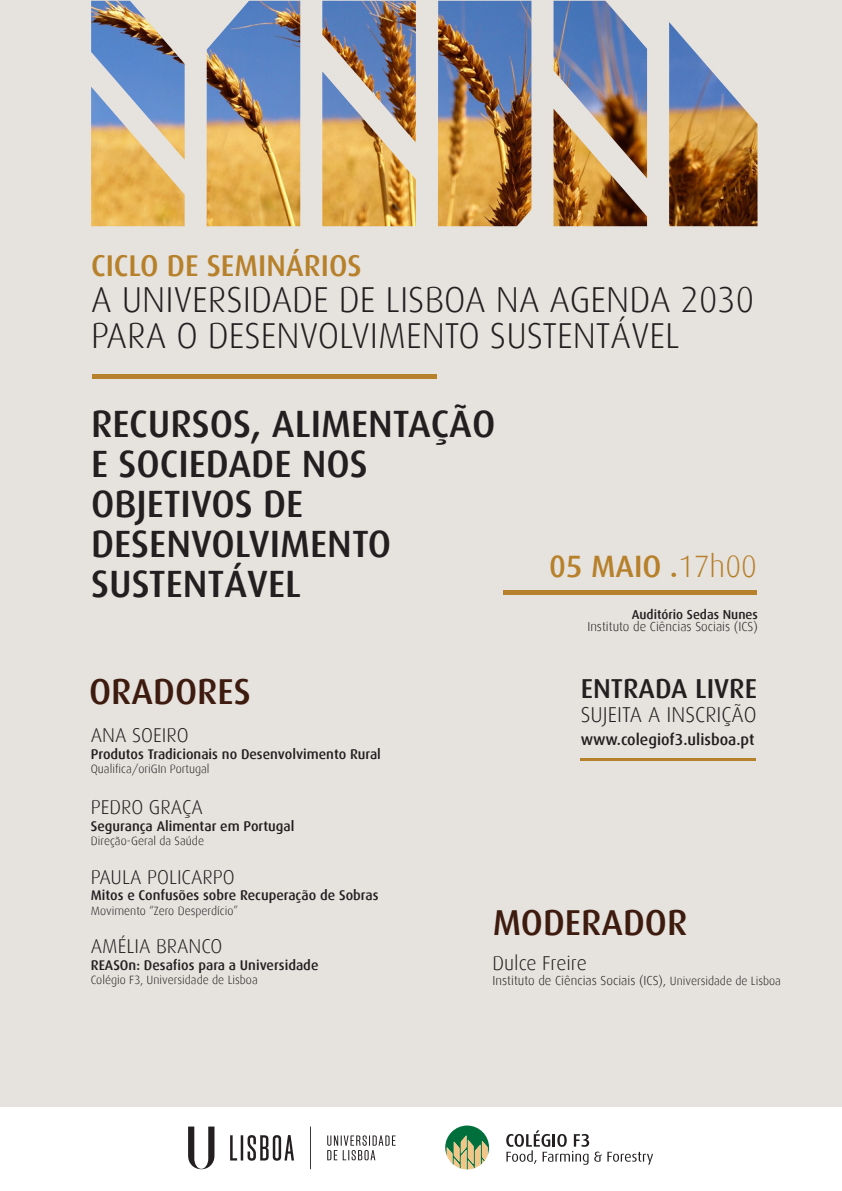
<style>
.page{position:relative;width:842px;height:1191px;background:#fff}
.page>*{position:absolute;margin:0;border:0;box-sizing:border-box;transform-origin:0 0}
.t1{font:500 38px/40px "Dax";color:#231f20}
.t2{font:300 36px/36px "Dax";color:#231f20}
.t3{font:500 36px "Dax";color:#3e1b0f}
.t4{font:500 30.9px "Dax";color:#b7812b}
.t5{font:500 30px "Dax";color:#b7812b}
.t6{font:500 27.4px "Dax";color:#231f20}
.t7{font:300 21.5px "Dax";color:#231f20}
.t8{font:300 20px "Dax";color:#231f20}
.t9{font:500 15.8px "Dax";color:#231f20}
.t10{font:500 14px "Dax";color:#231f20}
.t11{font:300 13px "Dax";color:#231f20}
.t12{font:500 13px "Dax";color:#231f20}
.t13{font:300 12px "Dax";color:#231f20}
.s1{font-weight:300}
.s2{font-size:12px}
</style>
<div class="page">
<div style="left:0;top:0;width:842px;height:1106px;background:#e6e2de"></div>
<hr style="left:92px;top:374px;width:344px;height:4px;background:#b7812b">
<svg style="left:188px;top:1126px;width:208px;height:43px"></svg>
<svg style="left:506px;top:1130px;width:147px;height:34px"></svg>
<svg style="left:445px;top:1125px;width:44px;height:44px"></svg>
<img style="left:91px;top:1px;width:666px;height:225px">
<hr style="left:581px;top:758px;width:175px;height:3px;background:#b7812b">
<div style="left:504px;top:590px;width:253px;height:5px;background:#b7812b"></div>
<h3 class="t5" style="left:91px;top:248px;width:272px">CICLO DE SEMINÁRIOS</h3>
<h2 class="t2" style="left:91px;top:282px;width:664px">A UNIVERSIDADE DE LISBOA NA AGENDA 2030<br>PARA O DESENVOLVIMENTO SUSTENTÁVEL</h2>
<h1 class="t1" style="left:91px;top:404px;width:406px">RECURSOS, ALIMENTAÇÃO<br>E SOCIEDADE NOS<br>OBJETIVOS DE<br>DESENVOLVIMENTO<br>SUSTENTÁVEL</h1>
<h3 class="t4" style="left:549px;top:549px;width:209px">05 MAIO .<span class="s1">17h00</span></h3>
<p class="t12" style="left:632px;top:607px;width:128px">Auditório Sedas Nunes</p>
<p class="t11" style="left:587px;top:620px;width:172px">Instituto de Ciências Sociais (ICS)</p>
<h2 class="t3" style="left:89px;top:671px;width:163px">ORADORES</h2>
<h3 class="t8" style="left:91px;top:724px;width:99px">ANA SOEIRO</h3>
<p class="t10" style="left:91px;top:746px;width:292px">Produtos Tradicionais no Desenvolvimento Rural</p>
<p class="t13" style="left:91px;top:762px;width:120px">Qualifica/oriGIn Portugal</p>
<h3 class="t8" style="left:91px;top:796px;width:114px">PEDRO GRAÇA</h3>
<p class="t10" style="left:91px;top:818px;width:205px">Segurança Alimentar em Portugal</p>
<p class="t13" style="left:91px;top:834px;width:115px">Direção-Geral da Saúde</p>
<h3 class="t8" style="left:91px;top:865px;width:145px">PAULA POLICARPO</h3>
<p class="t10" style="left:91px;top:887px;width:289px">Mitos e Confusões sobre Recuperação de Sobras</p>
<p class="t13" style="left:91px;top:904px;width:149px">Movimento “Zero Desperdício”</p>
<h3 class="t8" style="left:91px;top:935px;width:133px">AMÉLIA BRANCO</h3>
<p class="t10" style="left:91px;top:957px;width:229px">REASOn: Desafios para a Universidade</p>
<p class="t13" style="left:91px;top:973px;width:168px">Colégio F3, Universidade de Lisboa</p>
<h3 class="t6" style="left:581px;top:673px;width:178px">ENTRADA LIVRE</h3>
<h3 class="t7" style="left:581px;top:702px;width:177px">SUJEITA A INSCRIÇÃO</h3>
<p class="t9" style="left:581px;top:731px;width:175px">www.colegiof3.ulisboa.pt</p>
<h2 class="t3" style="left:493px;top:902px;width:196px">MODERADOR</h2>
<h3 class="t8" style="left:493px;top:952px;width:96px">Dulce Freire</h3>
<p class="t11" style="left:493px;top:973px;width:290px">Instituto de Ciências Sociais (ICS), <span class="s2">Universidade de Lisboa</span></p>
</div>
